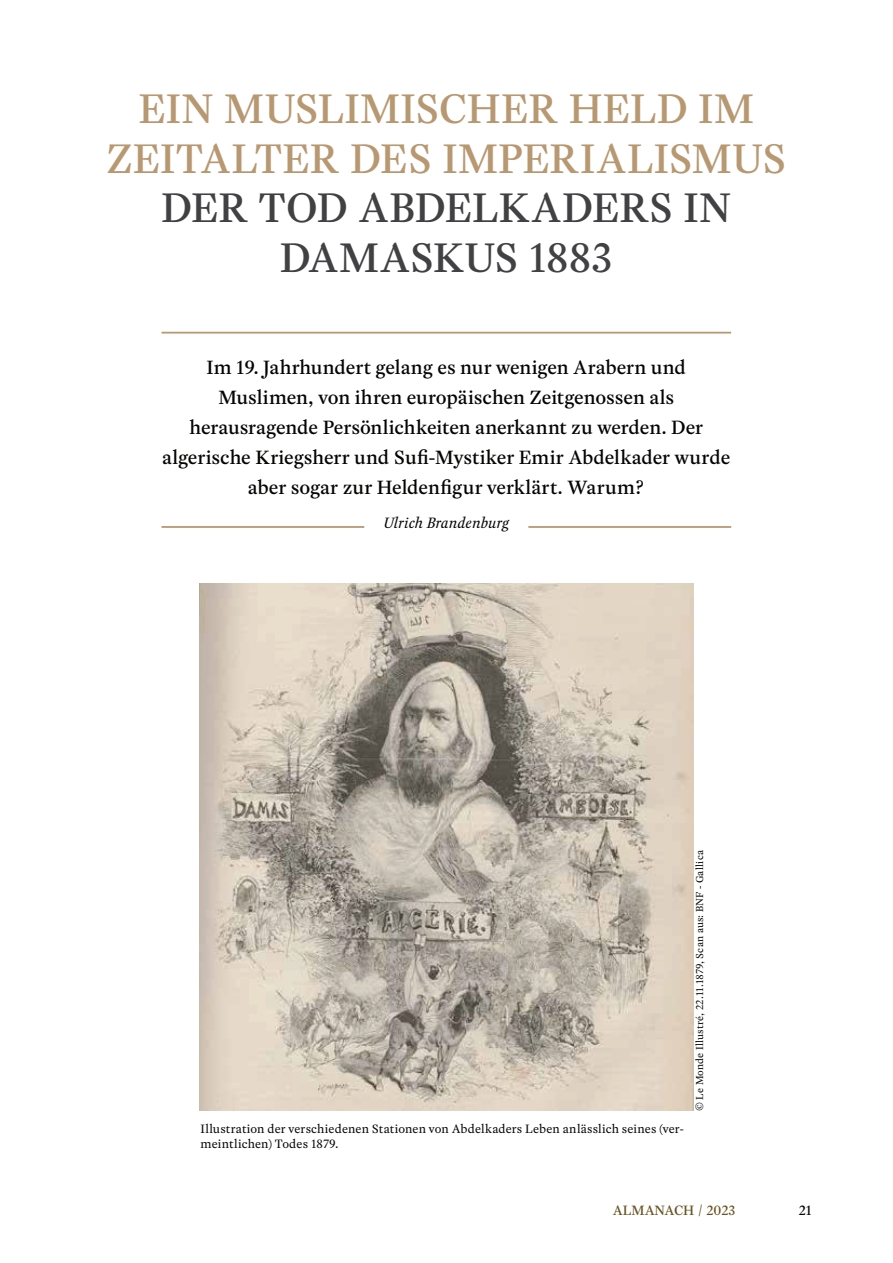
<style>
.page{position:relative;width:893px;height:1263px;background:#fff}
.page>*{position:absolute;margin:0;border:0;box-sizing:border-box;transform-origin:0 0}
.t1{font:500 43.5px/49.5px "Rosart";color:#b89871;text-align:center}
.t2{font:500 43.5px/49.5px "Rosart";letter-spacing:-.01em;color:#414042;text-align:center}
.t3{font:500 20.25px/30px "Rosart";letter-spacing:-.01em;color:#040503;text-align:center}
.t4{font:italic 15.75px "Rosart";letter-spacing:.005em;color:#040503}
.t5{font:500 14.25px "Rosart";color:#68521f}
.t6{font:500 14.25px "Rosart";color:#040503}
.t7{font:12.75px/15px "Rosart";letter-spacing:.005em;color:#040503}
.t8{font:10.65px "Rosart";letter-spacing:.015em;color:#040503}
</style>
<div class="page">
<hr style="left:162px;top:332px;width:569px;height:2px;background:#b89871">
<hr style="left:162px;top:526px;width:202px;height:2px;background:#b89871">
<hr style="left:528px;top:526px;width:203px;height:2px;background:#b89871">
<img style="left:199px;top:584px;width:494px;height:527px">
<h1 class="t1" style="left:106px;top:88px;width:681px">EIN MUSLIMISCHER HELD IM<br>ZEITALTER DES IMPERIALISMUS</h1>
<h1 class="t2" style="left:161px;top:187px;width:572px">DER TOD ABDELKADERS IN<br>DAMASKUS 1883</h1>
<p class="t3" style="left:162px;top:355px;width:570px">Im 19. Jahrhundert gelang es nur wenigen Arabern und Muslimen, von ihren europäischen Zeitgenossen als herausragende Persönlichkeiten anerkannt zu werden. Der algerische Kriegsherr und Sufi-Mystiker Emir Abdelkader wurde aber sogar zur Heldenfigur verklärt. Warum?</p>
<p class="t4" style="left:383px;top:516px;width:127px">Ulrich Brandenburg</p>
<p class="t7" style="left:201px;top:1123px;width:485px">Illustration der verschiedenen Stationen von Abdelkaders Leben anlässlich seines (ver&shy;meintlichen) Todes 1879.</p>
<p class="t8" style="left:696px;top:1111px;width:262px;rotate:-90deg">© Le Monde Illustré, 22.11.1879, Scan aus: BNF - Gallica</p>
<p class="t5" style="left:613px;top:1205px;width:124px">ALMANACH / 2023</p>
<p class="t6" style="left:799px;top:1205px;width:15px">21</p>
</div>
